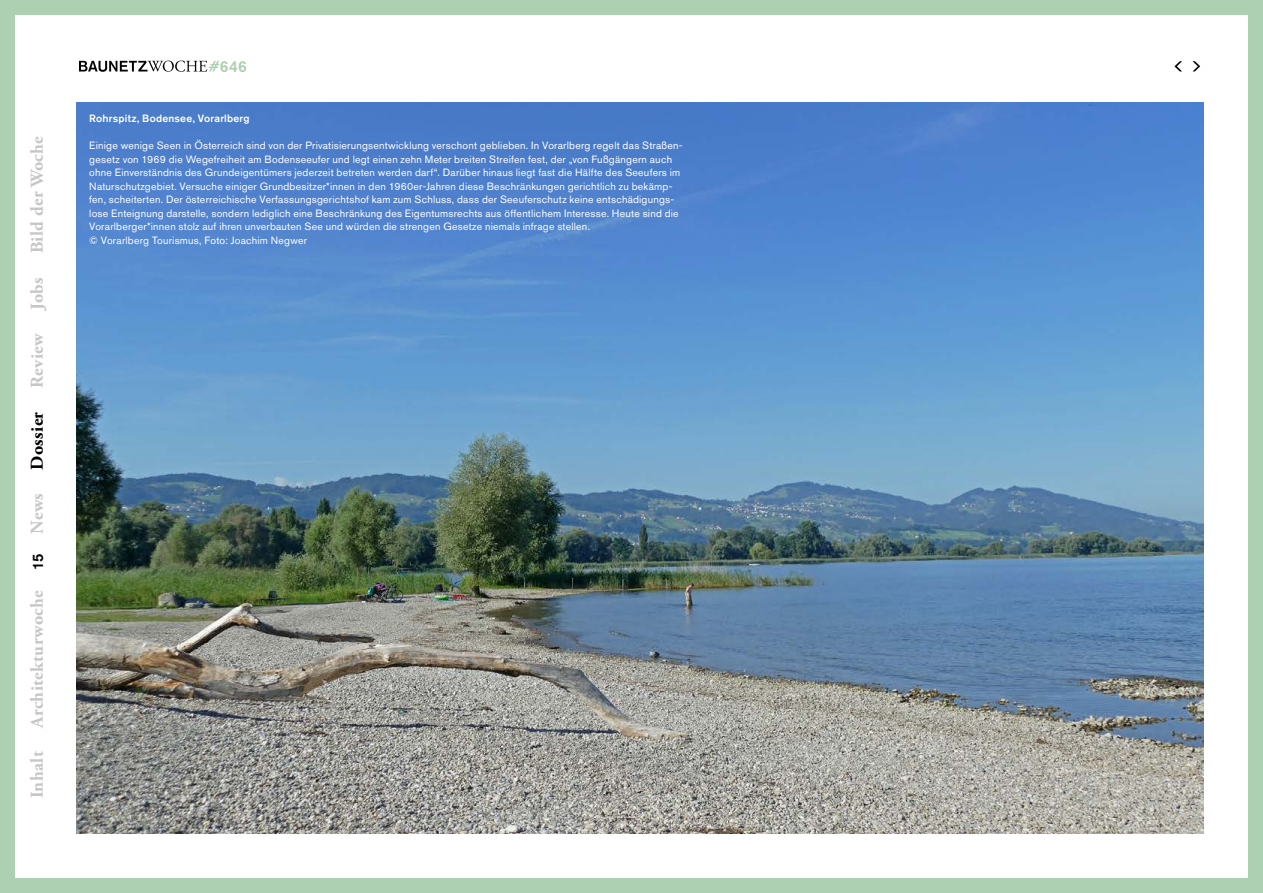
<style>
.page{position:relative;width:1263px;height:893px;background:#fff}
.page>*{position:absolute;margin:0;border:0;box-sizing:border-box;transform-origin:0 0}
.t1{font:700 18px "Adobe Garamond Pro";letter-spacing:.02em;color:#c6c6c6}
.t2{font:700 18px "Adobe Garamond Pro";letter-spacing:.02em;color:#000}
.t3{font:500 15.75px "Akzidenz Grotesk BQ";color:#adcfb2}
.t4{font:500 15px "Akzidenz Grotesk BQ";color:#000}
.t5{font:10.5px/13.5px "Akzidenz Grotesk BQ";letter-spacing:.02em;color:#fff}
.t6{font:500 10.5px "Akzidenz Grotesk BQ";letter-spacing:.02em;color:#fff}
</style>
<div class="page">
<div style="left:0;top:0;width:1263px;height:893px;border:15px solid #adcfb2"></div>
<svg style="left:1192px;top:61px;width:8px;height:10px"></svg>
<svg style="left:1174px;top:61px;width:8px;height:10px"></svg>
<img style="left:77px;top:102px;width:1126px;height:731px">
<svg style="left:79px;top:61px;width:140px;height:11px"></svg>
<h1 class="t1" style="left:27px;top:253px;width:119px;rotate:-90deg">Bild der Woche</h1>
<h1 class="t1" style="left:27px;top:310px;width:34px;rotate:-90deg">Jobs</h1>
<h1 class="t1" style="left:27px;top:388px;width:57px;rotate:-90deg">Review</h1>
<h1 class="t2" style="left:27px;top:470px;width:59px;rotate:-90deg">Dossier</h1>
<h1 class="t1" style="left:27px;top:534px;width:42px;rotate:-90deg">News</h1>
<h3 class="t4" style="left:29px;top:570px;width:18px;rotate:-90deg">15</h3>
<h1 class="t1" style="left:27px;top:728px;width:139px;rotate:-90deg">Architekturwoche</h1>
<h1 class="t1" style="left:27px;top:798px;width:49px;rotate:-90deg">Inhalt</h1>
<h2 class="t3" style="left:220px;top:56px;width:29px">646</h2>
<p class="t6" style="left:89px;top:112px;width:162px">Rohrspitz, Bodensee, Vorarlberg</p>
<p class="t5" style="left:89px;top:139px;width:595px">Einige wenige Seen in Österreich sind von der Privatisierungsentwicklung verschont geblieben. In Vorarlberg regelt das Straßen&shy;gesetz von 1969 die Wegefreiheit am Bodenseeufer und legt einen zehn Meter breiten Streifen fest, der „von Fußgängern auch ohne Einverständnis des Grundeigentümers jederzeit betreten werden darf“. Darüber hinaus liegt fast die Hälfte des Seeufers im Naturschutzgebiet. Versuche einiger Grundbesitzer*innen in den 1960er-Jahren diese Beschränkungen gerichtlich zu bekämp&shy;fen, scheiterten. Der österreichische Verfassungsgerichtshof kam zum Schluss, dass der Seeuferschutz keine entschädigungs&shy;lose Enteignung darstelle, sondern lediglich eine Beschränkung des Eigentumsrechts aus öffentlichem Interesse. Heute sind die Vorarlberger*innen stolz auf ihren unverbauten See und würden die strengen Gesetze niemals infrage stellen.<br>© Vorarlberg Tourismus, Foto: Joachim Negwer</p>
</div>
